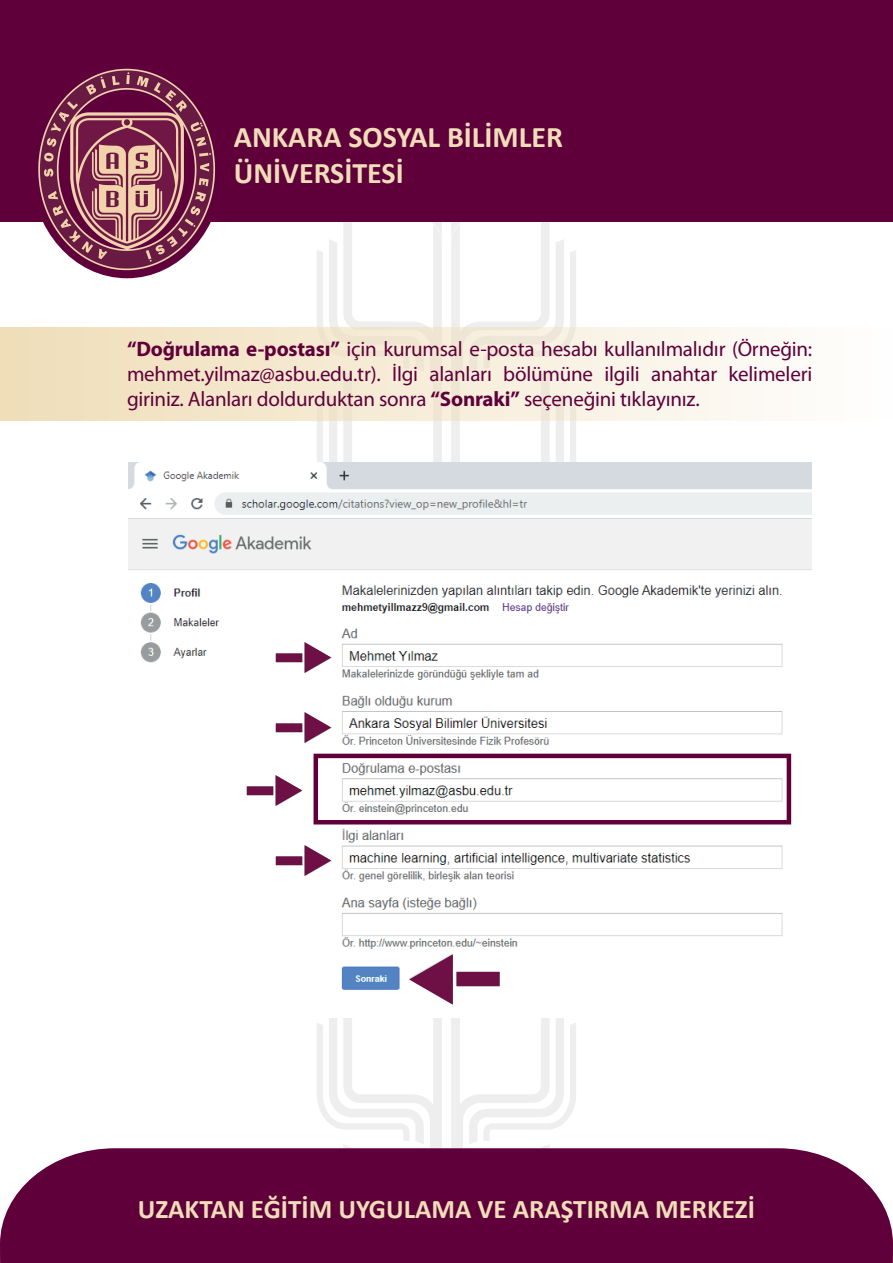
<style>
.page{position:relative;width:893px;height:1263px;background:#fff}
.page>*{position:absolute;margin:0;border:0;box-sizing:border-box;transform-origin:0 0}
.t1{font:700 30px/36px "Calibri";color:#f0deb9}
.t2{font:700 27px "Calibri";color:#f0deb9}
.t3{font:21px/25.2px "Myriad Pro";letter-spacing:-.01em;color:#60003a;text-align:justify}
.s1{font-weight:700}
</style>
<div class="page">
<svg style="left:317px;top:1018px;width:259px;height:130px"></svg>
<svg style="left:317px;top:420px;width:259px;height:42px"></svg>
<svg style="left:317px;top:242px;width:259px;height:86px"></svg>
<svg style="left:329px;top:222px;width:235px;height:20px"></svg>
<div style="left:0;top:1148px;width:893px;height:115px;background:#60003a"></div>
<div style="left:0;top:0;width:893px;height:222px;background:#60003a"></div>
<img style="left:38px;top:68px;width:177px;height:208px">
<div style="left:0;top:328px;width:893px;height:92px;background:linear-gradient(to right,#efddb8,#fefdfd)"></div>
<img style="left:128px;top:462px;width:683px;height:528px">
<div style="left:314px;top:754px;width:477px;height:70px;border:4px solid #60003a"></div>
<img style="left:275px;top:640px;width:57px;height:35px">
<img style="left:275px;top:710px;width:57px;height:35px">
<img style="left:246px;top:772px;width:57px;height:35px">
<img style="left:275px;top:843px;width:57px;height:34px">
<img style="left:408px;top:951px;width:93px;height:54px">
<h1 class="t1" style="left:234px;top:119px;width:331px">ANKARA SOSYAL BİLİMLER<br>ÜNİVERSİTESİ</h1>
<p class="t3" style="left:127px;top:335px;width:687px"><span class="s1">“Doğrulama e-postası”</span> için kurumsal e-posta hesabı kullanılmalıdır (Örneğin: mehmet.yilmaz@asbu.edu.tr). İlgi alanları bölümüne ilgili anahtar kelimeleri giriniz. Alanları doldurduktan sonra <span class="s1">“Sonraki”</span> seçeneğini tıklayınız.</p>
<p class="t2" style="left:138px;top:1190px;width:619px">UZAKTAN EĞİTİM UYGULAMA VE ARAŞTIRMA MERKEZİ</p>
</div>
